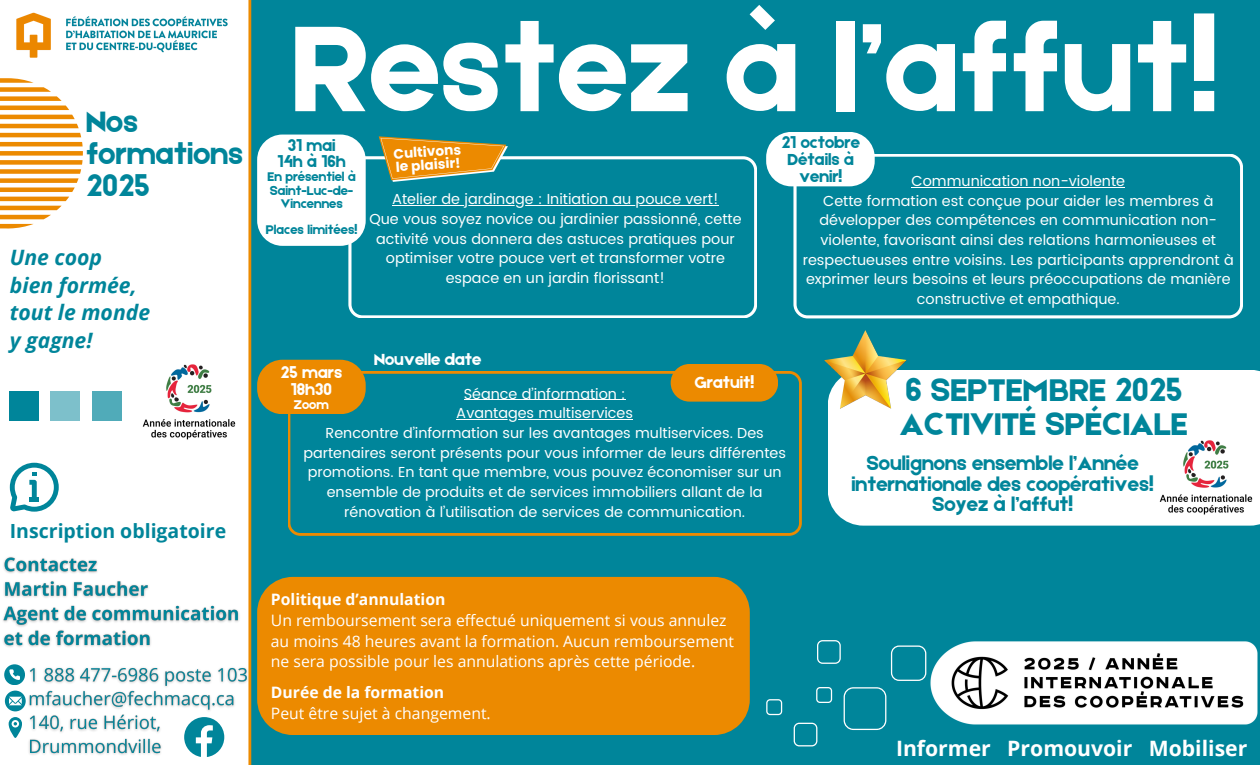
<style>
.page{position:relative;width:1260px;height:765px;background:#00859a}
.page>*{position:absolute;margin:0;border:0;box-sizing:border-box;transform-origin:0 0}
.t1{font:129.88px "Etna";color:#fff}
.t2{font:33.38px/33.8px "Etna";color:#00859a}
.t3{font:31.38px/32.1px "Etna";color:#00859a}
.t4{font:italic 700 21.12px/27.5px "Open Sans";color:#00859a}
.t5{font:700 21.12px "Open Sans";color:#fff}
.t6{font:20.88px/20.6px "Etna";color:#00859a;text-align:center}
.t7{font:700 19.5px "Open Sans";color:#00859a}
.t8{font:17.12px/16.9px "Etna";color:#00859a;text-align:center}
.t9{font:17.12px "Etna";color:#fff}
.t10{font:15.75px "Open Sans";color:#fff}
.t11{font:700 15.75px "Open Sans";color:#fff}
.t12{font:14.5px/19.8px "Poppins";color:#fff;text-align:center}
.t13{font:700 13.75px "Poppins";color:#fff}
.t14{font:13.38px/13.1px "Etna";color:#00859a;text-align:center}
.t15{font:13.38px "Etna";color:#fff}
</style>
<div class="page">
<div style="left:0;top:0;width:250px;height:765px;background:#fff"></div>
<svg style="left:10px;top:463px;width:49px;height:48px"></svg>
<svg style="left:5px;top:691px;width:20px;height:20px"></svg>
<svg style="left:9px;top:717px;width:13px;height:21px"></svg>
<svg style="left:4px;top:664px;width:21px;height:21px"></svg>
<img style="left:16px;top:12px;width:212px;height:46px">
<img style="left:25px;top:662px;width:227px;height:97px">
<img style="left:3px;top:557px;width:236px;height:90px">
<svg style="left:0;top:78px;width:83px;height:150px"></svg>
<div style="left:10px;top:391px;width:29px;height:30px;background:#00859a"></div>
<div style="left:51px;top:391px;width:29px;height:30px;background:#7dc0cb"></div>
<div style="left:93px;top:391px;width:29px;height:30px;background:#50abb9"></div>
<hr style="left:248px;top:0;width:3px;height:765px;background:#ec8a00">
<img style="left:142px;top:364px;width:94px;height:76px">
<svg style="left:794px;top:154px;width:449px;height:164px"></svg>
<hr style="left:912px;top:187px;width:213px;height:1px;background:#fff">
<div style="left:766px;top:132px;width:109px;height:54px;background:#fff;border-radius:25px"></div>
<div style="left:828px;top:370px;width:432px;height:156px;background:#fff"></div>
<img style="left:1158px;top:436px;width:99px;height:84px">
<img style="left:824px;top:330px;width:83px;height:78px">
<svg style="left:288px;top:371px;width:514px;height:165px"></svg>
<hr style="left:464px;top:399px;width:162px;height:1px;background:#fff">
<hr style="left:456px;top:419px;width:177px;height:1px;background:#fff">
<div style="left:257px;top:360px;width:109px;height:54px;background:#ec8a00;border-radius:25px"></div>
<div style="left:671px;top:364px;width:107px;height:38px;background:#ec8a00;border-radius:19px"></div>
<div style="left:257px;top:577px;width:493px;height:158px;background:#ec8a00"></div>
<svg style="left:817px;top:640px;width:24px;height:24px"></svg>
<svg style="left:844px;top:687px;width:42px;height:43px"></svg>
<svg style="left:891px;top:646px;width:35px;height:35px"></svg>
<svg style="left:816px;top:687px;width:16px;height:16px"></svg>
<svg style="left:794px;top:723px;width:23px;height:23px"></svg>
<svg style="left:766px;top:699px;width:16px;height:16px"></svg>
<svg style="left:349px;top:156px;width:408px;height:162px"></svg>
<hr style="left:392px;top:205px;width:327px;height:1px;background:#fff">
<div style="left:257px;top:135px;width:109px;height:111px;background:#fff;border-radius:25px"></div>
<svg style="left:379px;top:136px;width:129px;height:46px"></svg>
<img style="left:930px;top:642px;width:328px;height:82px">
<p class="t3" style="left:86px;top:104px;width:158px">Nos formations<br>2025</p>
<p class="t4" style="left:10px;top:243px;width:128px">Une coop bien formée,</p>
<p class="t4" style="left:10px;top:298px;width:142px">tout le monde y gagne!</p>
<p class="t7" style="left:10px;top:517px;width:218px">Inscription obligatoire</p>
<p class="t1" style="left:291px;top:-23px;width:928px">Restez à l’affût!</p>
<p class="t8" style="left:288px;top:136px;width:49px">31 mai</p>
<p class="t8" style="left:277px;top:152px;width:70px">14h à 16h</p>
<p class="t14" style="left:268px;top:170px;width:90px">En présentiel à</p>
<p class="t14" style="left:270px;top:183px;width:85px">Saint-Luc-de-<br>Vincennes</p>
<p class="t14" style="left:266px;top:222px;width:93px">Places limitées!</p>
<p class="t13" style="left:393px;top:144px;width:69px;rotate:-4deg">Cultivons</p>
<h2 class="t13" style="left:395px;top:157px;width:67px;rotate:-4deg">le plaisir!</h2>
<p class="t12" style="left:392px;top:189px;width:328px">Atelier de jardinage : Initiation au pouce vert!</p>
<p class="t12" style="left:369px;top:209px;width:374px">Que vous soyez novice ou jardinier passionné, cette activité vous donnera des astuces pratiques pour optimiser votre pouce vert et transformer votre espace en un jardin florissant!</p>
<p class="t8" style="left:781px;top:133px;width:80px">21 octobre</p>
<p class="t8" style="left:787px;top:150px;width:68px">Détails à venir!</p>
<p class="t12" style="left:912px;top:171px;width:215px">Communication non-violente</p>
<p class="t12" style="left:803px;top:191px;width:433px">Cette formation est conçue pour aider les membres à développer des compétences en communication non&shy;violente, favorisant ainsi des relations harmonieuses et respectueuses entre voisins. Les participants apprendront à exprimer leurs besoins et leurs préoccupations de manière constructive et empathique.</p>
<h5 class="t9" style="left:374px;top:348px;width:109px">Nouvelle date</h5>
<p class="t9" style="left:281px;top:360px;width:63px">25 mars</p>
<p class="t9" style="left:291px;top:377px;width:43px">18h30</p>
<p class="t15" style="left:294px;top:395px;width:36px">Zoom</p>
<p class="t9" style="left:695px;top:370px;width:61px">Gratuit!</p>
<p class="t2" style="left:900px;top:372px;width:290px">6 SEPTEMBRE 2025<br>ACTIVITÉ SPÉCIALE</p>
<p class="t12" style="left:464px;top:384px;width:163px">Séance d’information :</p>
<h1 class="t12" style="left:456px;top:403px;width:178px">Avantages multiservices</h1>
<h3 class="t12" style="left:303px;top:423px;width:484px">Rencontre d’information sur les avantages multiservices. Des partenaires seront présents pour vous informer de leurs différentes promotions. En tant que membre, vous pouvez économiser sur un ensemble de produits et de services immobiliers allant de la rénovation à l’utilisation de services de communication.</h3>
<p class="t6" style="left:851px;top:452px;width:304px">Soulignons ensemble l’Année internationale des coopératives!<br>Soyez à l’affût!</p>
<p class="t11" style="left:271px;top:588px;width:176px">Politique d’annulation</p>
<p class="t10" style="left:271px;top:609px;width:457px">Un remboursement sera effectué uniquement si vous annulez</p>
<p class="t10" style="left:271px;top:630px;width:465px">au moins 48 heures avant la formation. Aucun remboursement</p>
<p class="t10" style="left:271px;top:651px;width:426px">ne sera possible pour les annulations après cette période.</p>
<p class="t11" style="left:271px;top:682px;width:175px">Durée de la formation</p>
<p class="t10" style="left:271px;top:702px;width:221px">Peut être sujet à changement.</p>
<p class="t5" style="left:896px;top:733px;width:353px">Informer Promouvoir Mobiliser</p>
</div>
